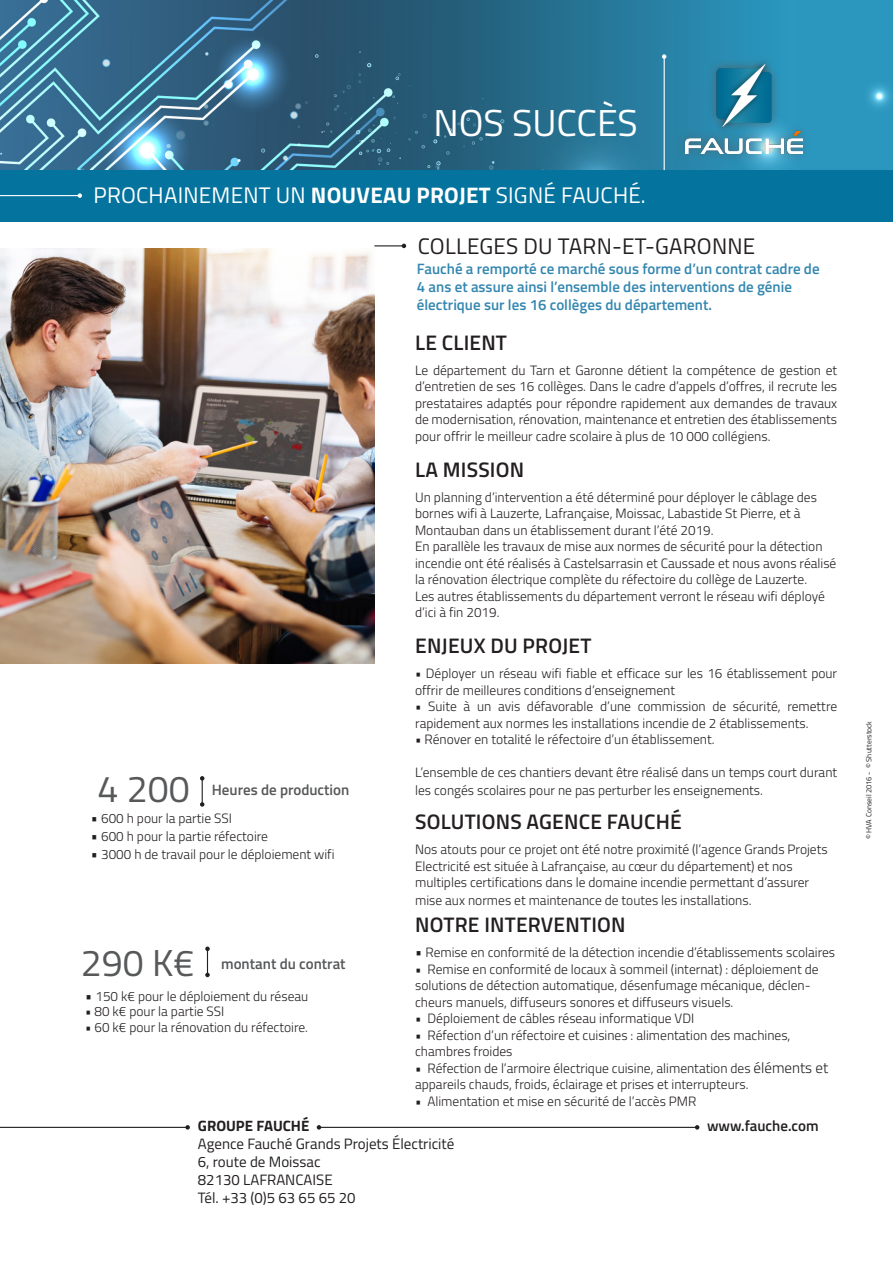
<style>
.page{position:relative;width:893px;height:1263px;background:#fff}
.page>*{position:absolute;margin:0;border:0;box-sizing:border-box;transform-origin:0 0}
.t1{font:37.5px "Titillium";color:#57585a}
.t2{font:37.5px "Titillium";color:#fff}
.t3{font:22.5px "Titillium";letter-spacing:.01em;color:#fff}
.t4{font:22.5px "Titillium";letter-spacing:.01em;color:#231f20}
.t5{font:600 21px "Titillium";letter-spacing:.01em;color:#231f20}
.t6{font:600 15px/18px "Titillium";color:#3487b0}
.t7{font:15px "Titillium";color:#231f20}
.t8{font:600 15px "Titillium";color:#57585a}
.t9{font:600 15px "Titillium";color:#231f20}
.t10{font:700 15px "Titillium";color:#231f20}
.t11{font:300 13.5px/16.5px "Titillium";color:#231f20}
.t12{font:7.5px "Titillium";color:#231f20}
.s1{font-weight:700}
.s2{font-size:15px}
</style>
<div class="page">
<svg style="left:375px;top:244px;width:31px;height:4px"></svg>
<svg style="left:0;top:0;width:893px;height:170px;background:#337595"></svg>
<svg style="left:200px;top:776px;width:4px;height:31px"></svg>
<svg style="left:205px;top:946px;width:5px;height:31px"></svg>
<div style="left:0;top:170px;width:893px;height:52px;background:#04739e"></div>
<hr style="left:0;top:195px;width:80px;height:1px;background:#fff">
<svg style="left:78px;top:193px;width:4px;height:5px"></svg>
<hr style="left:0;top:1127px;width:188px;height:1px;background:#231f20">
<svg style="left:185px;top:1125px;width:5px;height:4px"></svg>
<hr style="left:319px;top:1127px;width:378px;height:1px;background:#231f20">
<svg style="left:317px;top:1125px;width:4px;height:4px"></svg>
<svg style="left:695px;top:1125px;width:4px;height:4px"></svg>
<hr style="left:664px;top:57px;width:1px;height:113px;background:#fff">
<svg style="left:662px;top:54px;width:4px;height:5px"></svg>
<div style="left:676px;top:54px;width:136px;height:109px;background:#57585a;opacity:.75"></div>
<img style="left:686px;top:54px;width:116px;height:100px">
<img style="left:0;top:249px;width:374px;height:414px">
<p class="t2" style="left:433px;top:95px;width:206px">NOS SUCCÈS</p>
<p class="t3" style="left:93px;top:179px;width:554px">PROCHAINEMENT UN <span class="s1">NOUVEAU PROJET</span> SIGNÉ FAUCHÉ.</p>
<p class="t4" style="left:418px;top:229px;width:339px">COLLEGES DU TARN-ET-GARONNE</p>
<p class="t1" style="left:97px;top:761px;width:94px">4 200</p>
<p class="t8" style="left:212px;top:779px;width:139px">Heures de production</p>
<p class="t11" style="left:91px;top:810px;width:143px"><span class="s2">•</span> 600 h pour la partie SSI</p>
<p class="t11" style="left:91px;top:828px;width:179px"><span class="s2">•</span> 600 h pour la partie réfectoire</p>
<p class="t11" style="left:91px;top:846px;width:245px"><span class="s2">•</span> 3000 h de travail pour le déploiement wifi</p>
<p class="t1" style="left:81px;top:935px;width:115px">290 K€</p>
<p class="t8" style="left:221px;top:952px;width:126px">montant du contrat</p>
<p class="t11" style="left:85px;top:987px;width:225px"><span class="s2">•</span> 150 k€ pour le déploiement du réseau</p>
<p class="t11" style="left:85px;top:1002px;width:141px">• 80 k€ pour la partie SSI</p>
<p class="t11" style="left:85px;top:1018px;width:224px">• 60 k€ pour la rénovation du réfectoire.</p>
<p class="t6" style="left:417px;top:259px;width:404px">Fauché a remporté ce marché sous forme d’un contrat cadre de<br>4 ans et assure ainsi l’ensemble des interventions de génie électrique sur les 16 collèges du département.</p>
<p class="t5" style="left:415px;top:326px;width:93px">LE CLIENT</p>
<p class="t11" style="left:415px;top:361px;width:424px;text-align:justify">Le département du Tarn et Garonne détient la compétence de gestion et d’entretien de ses 16 collèges. Dans le cadre d’appels d’offres, il recrute les prestataires adaptés pour répondre rapidement aux demandes de travaux de modernisation, rénovation, maintenance et entretien des établissements pour offrir le meilleur cadre scolaire à plus de 10 000 collégiens.</p>
<p class="t5" style="left:415px;top:453px;width:110px">LA MISSION</p>
<p class="t11" style="left:415px;top:488px;width:403px">Un planning d’intervention a été déterminé pour déployer le câblage des bornes wifi à Lauzerte, Lafrançaise, Moissac, Labastide St Pierre, et à<br>Montauban dans un établissement durant l’été 2019.</p>
<p class="t11" style="left:415px;top:537px;width:423px">En parallèle les travaux de mise aux normes de sécurité pour la détection incendie ont été réalisés à Castelsarrasin et Caussade et nous avons réalisé la rénovation électrique complète du réfectoire du collège de Lauzerte.</p>
<p class="t11" style="left:415px;top:587px;width:411px">Les autres établissements du département verront le réseau wifi déployé d’ici à fin 2019.</p>
<p class="t5" style="left:415px;top:630px;width:178px">ENJEUX DU PROJET</p>
<p class="t11" style="left:415px;top:664px;width:424px">• Déployer un réseau wifi fiable et efficace sur les 16 établissement pour offrir de meilleures conditions d’enseignement</p>
<p class="t11" style="left:415px;top:697px;width:424px">• Suite à un avis défavorable d’une commission de sécurité, remettre rapidement aux normes les installations incendie de 2 établissements.</p>
<p class="t11" style="left:415px;top:730px;width:301px">• Rénover en totalité le réfectoire d’un établissement.</p>
<p class="t11" style="left:415px;top:763px;width:424px;line-height:18px">L’ensemble de ces chantiers devant être réalisé dans un temps court durant les congés scolaires pour ne pas perturber les enseignements.</p>
<p class="t5" style="left:415px;top:806px;width:268px">SOLUTIONS AGENCE FAUCHÉ</p>
<p class="t11" style="left:415px;top:841px;width:414px">Nos atouts pour ce projet ont été notre proximité (l’agence Grands Projets<br>Electricité est située à Lafrançaise, au cœur du département) et nos multiples certifications dans le domaine incendie permettant d’assurer</p>
<p class="t11" style="left:415px;top:892px;width:338px">mise aux normes et maintenance de toutes les installations.</p>
<p class="t5" style="left:415px;top:909px;width:212px">NOTRE INTERVENTION</p>
<p class="t11" style="left:415px;top:944px;width:422px"><span class="s2">•</span> Remise en conformité de la détection incendie d’établissements scolaires</p>
<p class="t11" style="left:415px;top:960px;width:405px">• Remise en conformité de locaux à sommeil (internat) : déploiement de solutions de détection automatique, désenfumage mécanique, déclen&shy;cheurs manuels, diffuseurs sonores et diffuseurs visuels.</p>
<p class="t11" style="left:415px;top:1010px;width:281px">• Déploiement de câbles réseau informatique VDI</p>
<p class="t11" style="left:415px;top:1026px;width:377px">• Réfection d’un réfectoire et cuisines : alimentation des machines, chambres froides</p>
<p class="t11" style="left:415px;top:1059px;width:415px">• Réfection de l’armoire électrique cuisine, alimentation des <span class="s2">éléments et </span>appareils chauds, froids, éclairage et prises et interrupteurs.</p>
<p class="t11" style="left:415px;top:1092px;width:283px">• Alimentation et mise en sécurité de l’accès PMR</p>
<p class="t10" style="left:198px;top:1114px;width:113px">GROUPE FAUCHÉ</p>
<p class="t7" style="left:198px;top:1133px;width:258px">Agence Fauché Grands Projets Électricité</p>
<p class="t7" style="left:198px;top:1151px;width:124px">6, route de Moissac</p>
<p class="t7" style="left:198px;top:1169px;width:136px">82130 LAFRANCAISE</p>
<p class="t7" style="left:198px;top:1187px;width:159px">Tél. +33 (0)5 63 65 65 20</p>
<p class="t9" style="left:707px;top:1114px;width:113px">www.fauche.com</p>
<p class="t12" style="left:863px;top:839px;width:120px;rotate:-90deg">© HVA Conseil 2016 - © Shutterstock</p>
</div>
